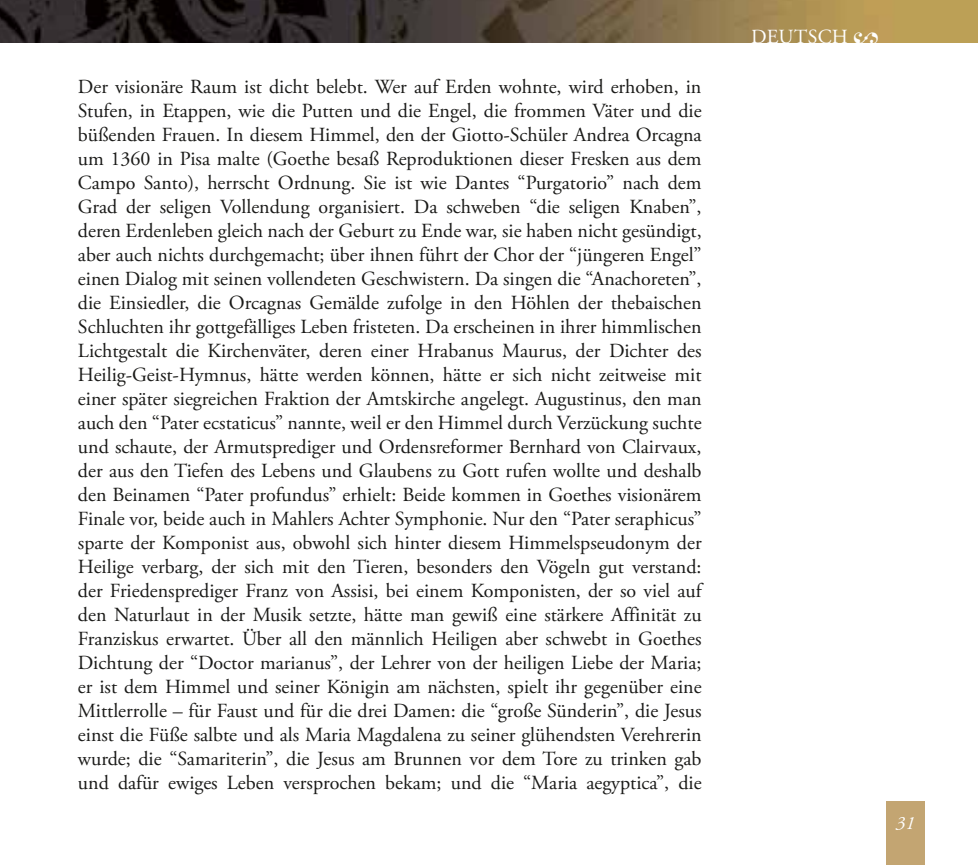
<style>
.page{position:relative;width:978px;height:865px;background:#fff}
.page>*{position:absolute;margin:0;border:0;box-sizing:border-box;transform-origin:0 0}
.t1{font:20px/24px "Adobe Garamond Pro";color:#1a1a18;text-align:justify}
.t2{font:20px "Adobe Garamond Pro";letter-spacing:.01em;color:#fff}
.t3{font:italic 18.75px "Adobe Garamond Pro";color:#fff}
.s1{font-size:22.5px}
</style>
<div class="page">
<div style="left:886px;top:801px;width:39px;height:64px;background:#c3a572"></div>
<img style="left:0;top:0;width:978px;height:43px">
<p class="t1" style="left:78px;top:75px;width:625px">Der visionäre Raum ist dicht belebt. Wer auf Erden wohnte, wird erhoben, in Stufen, in Etappen, wie die Putten und die Engel, die frommen Väter und die büßenden Frauen. In diesem Himmel, den der Giotto-Schüler Andrea Orcagna um 1360 in Pisa malte (Goethe besaß Reproduktionen dieser Fresken aus dem Campo Santo), herrscht Ordnung. Sie ist wie Dantes “Purgatorio” nach dem Grad der seligen Vollendung organisiert. Da schweben “die seligen Knaben”, deren Erdenleben gleich nach der Geburt zu Ende war, sie haben nicht gesündigt, aber auch nichts durchgemacht; über ihnen führt der Chor der “jüngeren Engel” einen Dialog mit seinen vollendeten Geschwistern. Da singen die “Anachoreten”, die Einsiedler, die Orcagnas Gemälde zufolge in den Höhlen der thebaischen Schluchten ihr gottgefälliges Leben fristeten. Da erscheinen in ihrer himmlischen Lichtgestalt die Kirchenväter, deren einer Hrabanus Maurus, der Dichter des Heilig-Geist-Hymnus, hätte werden können, hätte er sich nicht zeitweise mit einer später siegreichen Fraktion der Amtskirche angelegt. Augustinus, den man auch den “Pater ecstaticus” nannte, weil er den Himmel durch Verzückung suchte und schaute, der Armutsprediger und Ordensreformer Bernhard von Clairvaux, der aus den Tiefen des Lebens und Glaubens zu Gott rufen wollte und deshalb den Beinamen “Pater profundus” erhielt: Beide kommen in Goethes visionärem Finale vor, beide auch in Mahlers Achter Symphonie. Nur den “Pater seraphicus” sparte der Komponist aus, obwohl sich hinter diesem Himmelspseudonym der Heilige verbarg, der sich mit den Tieren, besonders den Vögeln gut verstand: der Friedensprediger Franz von Assisi, bei einem Komponisten, der so viel auf den Naturlaut in der Musik setzte, hätte man gewiß eine stärkere Affinität zu Franziskus erwartet. Über all den männlich Heiligen aber schwebt in Goethes Dichtung der “Doctor marianus”, der Lehrer von der heiligen Liebe der Maria; er ist dem Himmel und seiner Königin am nächsten, spielt ihr gegenüber eine Mittlerrolle – für Faust und für die drei Damen: die “große Sünderin”, die Jesus einst die Füße salbte und als Maria Magdalena zu seiner glühendsten Verehrerin wurde; die “Samariterin”, die Jesus am Brunnen vor dem Tore zu trinken gab und dafür ewiges Leben versprochen bekam; und die “Maria aegyptica”, die</p>
<p class="t2" style="left:751px;top:24px;width:129px">DEUTSCH <span class="s1">•</span></p>
<p class="t3" style="left:896px;top:812px;width:20px">31</p>
</div>
